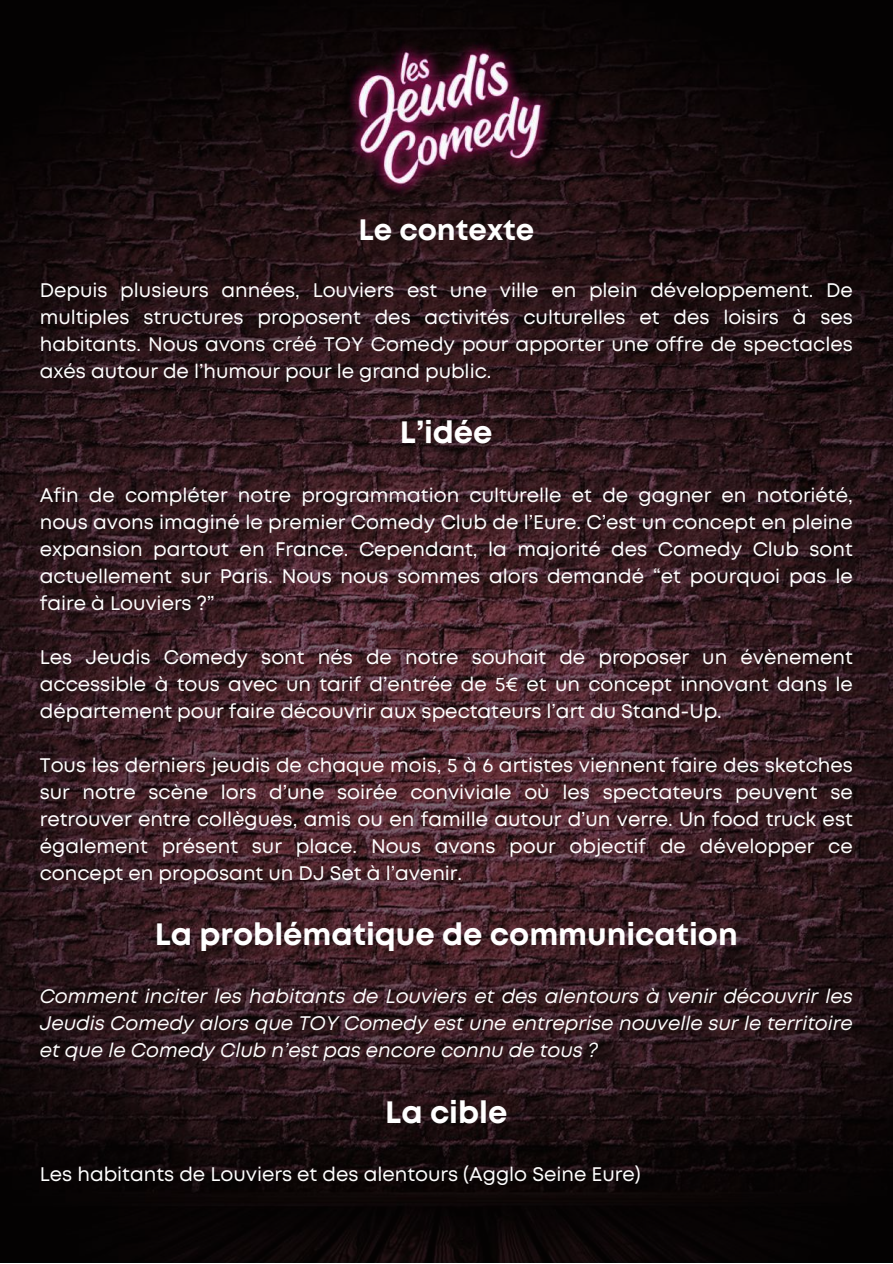
<style>
.page{position:relative;width:893px;height:1264px;background:#fff}
.page>*{position:absolute;margin:0;border:0;box-sizing:border-box;transform-origin:0 0}
.t1{font:700 30.9px "Mont";color:#fff}
.t2{font:700 29.4px "Mont";color:#fff}
.t3{font:19.65px/27px "Mont";color:#fff;text-align:justify}
.t4{font:italic 19.65px/27px "Mont";color:#fff;text-align:justify}
</style>
<div class="page">
<img style="left:0;top:0;width:892px;height:1262px">
<img style="left:326px;top:31px;width:240px;height:184px">
<h2 class="t2" style="left:358px;top:218px;width:177px">Le contexte</h2>
<p class="t3" style="left:40px;top:278px;width:814px">Depuis plusieurs années, Louviers est une ville en plein développement. De multiples structures proposent des activités culturelles et des loisirs à ses habitants. Nous avons créé TOY Comedy pour apporter une offre de spectacles axés autour de l’humour pour le grand public.</p>
<h1 class="t1" style="left:400px;top:421px;width:94px">L’idée</h1>
<p class="t3" style="left:40px;top:483px;width:814px">Afin de compléter notre programmation culturelle et de gagner en notoriété, nous avons imaginé le premier Comedy Club de l’Eure. C’est un concept en pleine expansion partout en France. Cependant, la majorité des Comedy Club sont actuellement sur Paris. Nous nous sommes alors demandé “et pourquoi pas le faire à Louviers ?”</p>
<p class="t3" style="left:40px;top:645px;width:814px">Les Jeudis Comedy sont nés de notre souhait de proposer un évènement accessible à tous avec un tarif d’entrée de 5€ et un concept innovant dans le département pour faire découvrir aux spectateurs l’art du Stand-Up.</p>
<p class="t3" style="left:40px;top:752px;width:814px">Tous les derniers jeudis de chaque mois, 5 à 6 artistes viennent faire des sketches sur notre scène lors d’une soirée conviviale où les spectateurs peuvent se retrouver entre collègues, amis ou en famille autour d’un verre. Un food truck est également présent sur place. Nous avons pour objectif de développer ce concept en proposant un DJ Set à l’avenir.</p>
<h1 class="t1" style="left:155px;top:922px;width:584px">La problématique de communication</h1>
<p class="t4" style="left:40px;top:984px;width:814px">Comment inciter les habitants de Louviers et des alentours à venir découvrir les Jeudis Comedy alors que TOY Comedy est une entreprise nouvelle sur le territoire et que le Comedy Club n’est pas encore connu de tous ?</p>
<h1 class="t1" style="left:385px;top:1100px;width:124px">La cible</h1>
<p class="t3" style="left:40px;top:1162px;width:602px">Les habitants de Louviers et des alentours (Agglo Seine Eure)</p>
</div>
